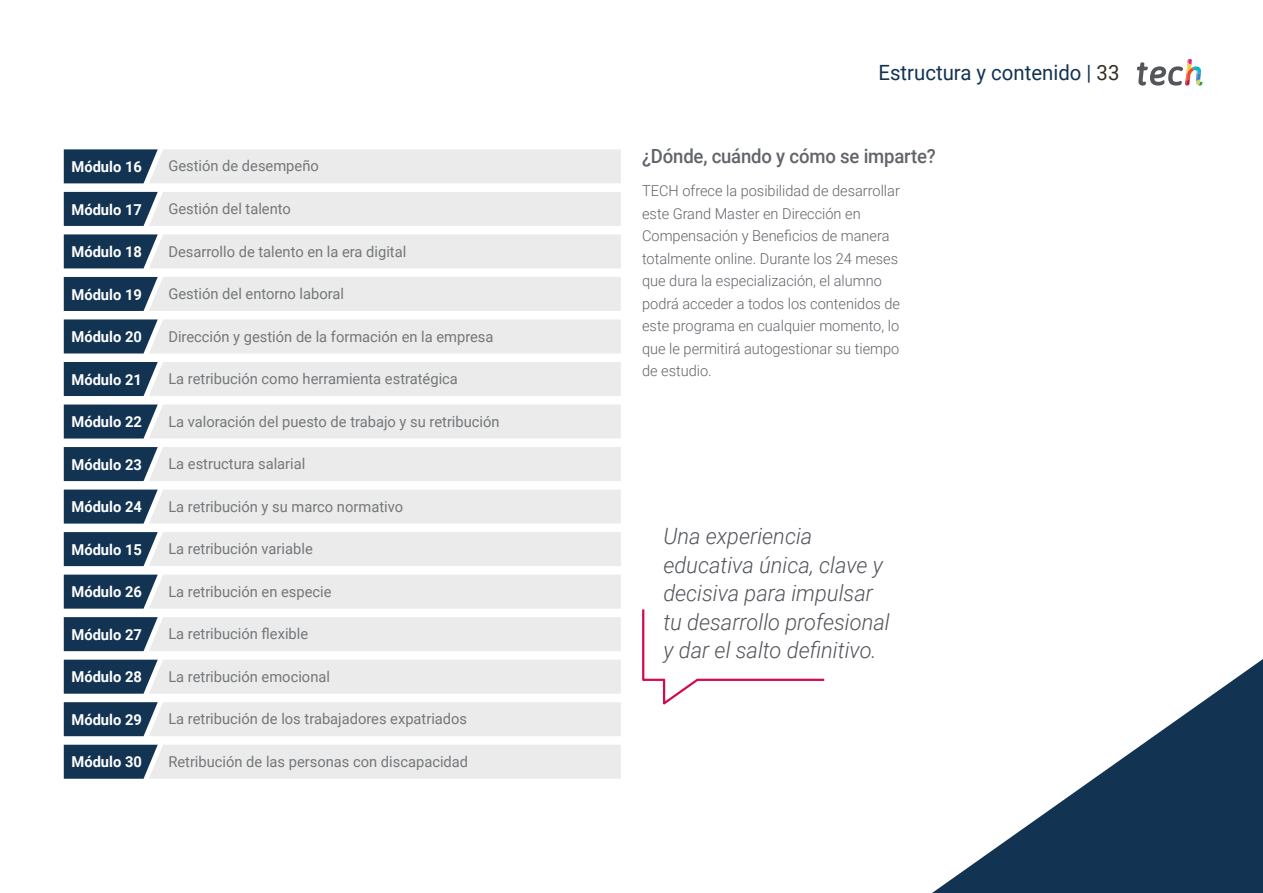
<style>
.page{position:relative;width:1263px;height:893px;background:#fff}
.page>*{position:absolute;margin:0;border:0;box-sizing:border-box;transform-origin:0 0}
.t1{font:italic 300 22.5px/28.5px "Roboto";color:#52555b}
.t2{font:21px "Roboto";color:#123352}
.t3{font:500 19.5px "Roboto";letter-spacing:-.01em;color:#61646a;scale:.95 1}
.t4{font:15px "Roboto";color:#74777b}
.t5{font:300 15px/22.5px "Roboto";color:#61646a}
.t6{font:700 15px "Roboto";color:#fff}
.s1{color:#312e20}
</style>
<div class="page">
<svg style="left:932px;top:659px;width:331px;height:234px"></svg>
<svg style="left:642px;top:609px;width:183px;height:96px"></svg>
<svg style="left:64px;top:234px;width:557px;height:34px;background:#c9cfd3"></svg>
<svg style="left:64px;top:277px;width:557px;height:34px;background:#c8ced2"></svg>
<svg style="left:64px;top:319px;width:557px;height:34px;background:#c9cfd3"></svg>
<svg style="left:64px;top:149px;width:557px;height:34px;background:#c9cfd3"></svg>
<svg style="left:64px;top:192px;width:557px;height:34px;background:#c8ced2"></svg>
<svg style="left:64px;top:362px;width:557px;height:34px;background:#c8ced2"></svg>
<svg style="left:64px;top:404px;width:557px;height:35px;background:#cacfd3"></svg>
<svg style="left:64px;top:447px;width:557px;height:34px;background:#c8ced2"></svg>
<svg style="left:64px;top:575px;width:557px;height:34px;background:#c9cfd3"></svg>
<svg style="left:64px;top:490px;width:557px;height:34px;background:#c9cfd3"></svg>
<svg style="left:64px;top:617px;width:557px;height:34px;background:#c8ced2"></svg>
<svg style="left:64px;top:702px;width:557px;height:34px;background:#c8ced2"></svg>
<svg style="left:64px;top:532px;width:557px;height:34px;background:#c8ced2"></svg>
<svg style="left:64px;top:660px;width:557px;height:34px;background:#c9cfd2"></svg>
<svg style="left:64px;top:745px;width:557px;height:34px;background:#c9ced2"></svg>
<svg style="left:1137px;top:59px;width:65px;height:27px"></svg>
<h2 class="t2" style="left:878px;top:57px;width:242px">Estructura y contenido | <span class="s1">33</span></h2>
<p class="t6" style="left:71px;top:156px;width:72px">Módulo 16</p>
<p class="t6" style="left:71px;top:199px;width:72px">Módulo 17</p>
<p class="t6" style="left:71px;top:241px;width:72px">Módulo 18</p>
<p class="t6" style="left:71px;top:284px;width:72px">Módulo 19</p>
<p class="t6" style="left:71px;top:326px;width:72px">Módulo 20</p>
<p class="t6" style="left:71px;top:369px;width:72px">Módulo 21</p>
<p class="t6" style="left:71px;top:411px;width:72px">Módulo 22</p>
<p class="t6" style="left:71px;top:454px;width:72px">Módulo 23</p>
<p class="t4" style="left:168px;top:156px;width:152px">Gestión de desempeño</p>
<p class="t4" style="left:168px;top:198px;width:124px">Gestión del talento</p>
<p class="t4" style="left:168px;top:241px;width:239px">Desarrollo de talento en la era digital</p>
<p class="t4" style="left:168px;top:283px;width:177px">Gestión del entorno laboral</p>
<p class="t4" style="left:168px;top:326px;width:327px">Dirección y gestión de la formación en la empresa</p>
<p class="t4" style="left:168px;top:368px;width:291px">La retribución como herramienta estratégica</p>
<p class="t4" style="left:168px;top:411px;width:333px">La valoración del puesto de trabajo y su retribución</p>
<p class="t4" style="left:168px;top:453px;width:138px">La estructura salarial</p>
<h3 class="t3" style="left:642px;top:143px;width:311px">¿Dónde, cuándo y cómo se imparte?</h3>
<p class="t5" style="left:642px;top:179px;width:259px">TECH ofrece la posibilidad de desarrollar este Grand Master en Dirección en Compensación y Beneficios de manera totalmente online. Durante los 24 meses que dura la especialización, el alumno podrá acceder a todos los contenidos de este programa en cualquier momento, lo que le permitirá autogestionar su tiempo de estudio.</p>
<p class="t6" style="left:71px;top:496px;width:72px">Módulo 24</p>
<p class="t4" style="left:168px;top:496px;width:236px">La retribución y su marco normativo</p>
<p class="t6" style="left:71px;top:539px;width:72px">Módulo 15</p>
<p class="t4" style="left:168px;top:538px;width:146px">La retribución variable</p>
<p class="t6" style="left:71px;top:581px;width:72px">Módulo 26</p>
<p class="t4" style="left:168px;top:581px;width:165px">La retribución en especie</p>
<p class="t6" style="left:71px;top:624px;width:72px">Módulo 27</p>
<p class="t4" style="left:168px;top:623px;width:141px">La retribución flexible</p>
<h1 class="t1" style="left:663px;top:521px;width:228px">Una experiencia educativa única, clave y decisiva para impulsar tu desarrollo profesional y dar el salto definitivo.</h1>
<p class="t6" style="left:71px;top:666px;width:72px">Módulo 28</p>
<p class="t4" style="left:168px;top:666px;width:163px">La retribución emocional</p>
<p class="t6" style="left:71px;top:709px;width:72px">Módulo 29</p>
<p class="t4" style="left:168px;top:708px;width:300px">La retribución de los trabajadores expatriados</p>
<p class="t6" style="left:71px;top:751px;width:72px">Módulo 30</p>
<p class="t4" style="left:168px;top:751px;width:301px">Retribución de las personas con discapacidad</p>
</div>
